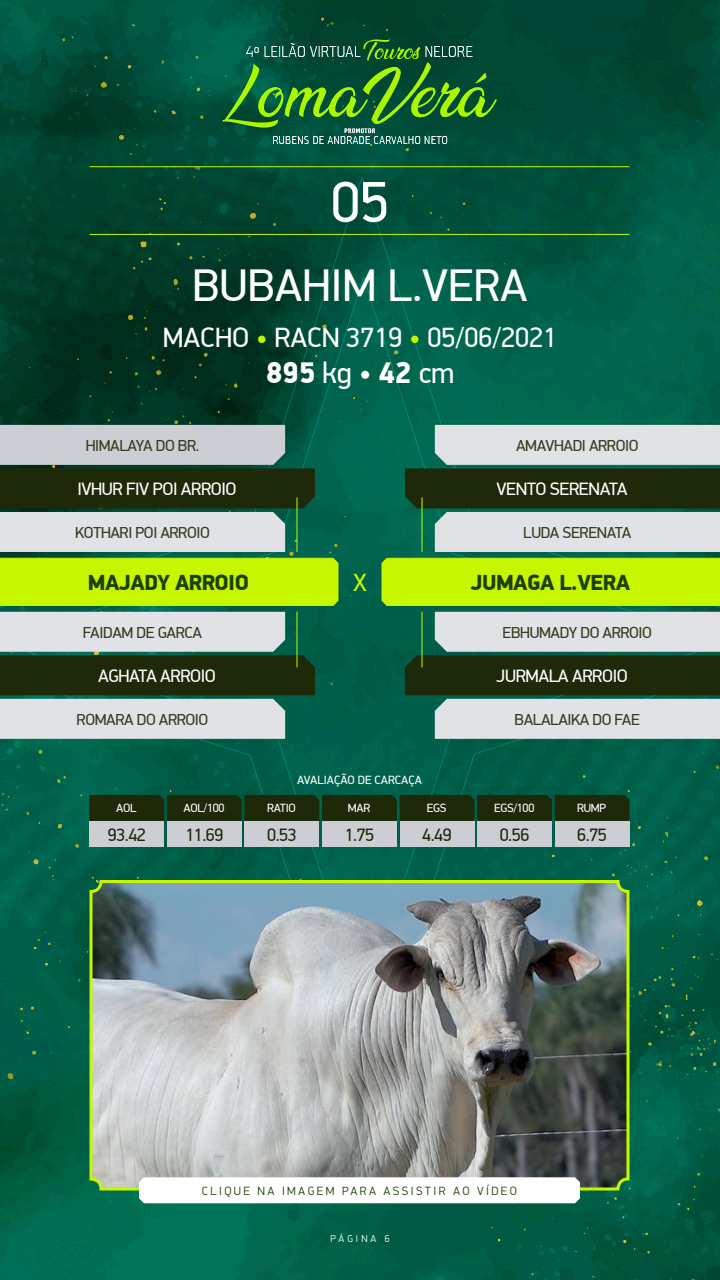
<style>
.page{position:relative;width:720px;height:1280px;background:#fff}
.page>*{position:absolute;margin:0;border:0;box-sizing:border-box;transform-origin:0 0}
.t1{font:58px "PF Din Display Pro";color:#fff}
.t2{font:46px "PF Din Display Pro";color:#fff}
.t3{font:900 30px "PF Din Display Pro";color:#fff}
.t4{font:28px "PF Din Display Pro";color:#fff}
.t5{font:25px "PF Din Display Pro";color:#c6f700}
.t6{font:900 22px "PF Din Display Pro";letter-spacing:-.025em;color:#1d4006}
.t7{font:18px "PF Din Display Pro";letter-spacing:-.025em;color:#fff}
.t8{font:18px "PF Din Display Pro";letter-spacing:-.025em;color:#1d2909}
.t9{font:16px "PF Din Display Pro";letter-spacing:-.025em;color:#343e22}
.t10{font:300 12px "PF Din Display Pro";letter-spacing:.2em;color:#1d4006}
.t11{font:12px "PF Din Display Pro";letter-spacing:-.025em;color:#fff}
.t12{font:12px "PF Din Display Pro";color:#fff}
.t13{font:300 10px "PF Din Display Pro";letter-spacing:.3em;color:#fff}
.s1{color:#c6f700}
.s2{font-weight:400}
</style>
<div class="page">
<img style="left:0;top:0;width:720px;height:1280px">
<img style="left:91px;top:882px;width:537px;height:307px">
<div style="left:90px;top:880px;width:540px;height:310px;border:3px solid #c6f700;border-radius:10px"></div>
<svg style="left:139px;top:1177px;width:441px;height:26px"></svg>
<div style="left:90px;top:795px;width:539px;height:26px;background:#1d2909"></div>
<div style="left:90px;top:821px;width:74px;height:26px;background:#cdced3"></div>
<div style="left:400px;top:821px;width:74px;height:26px;background:#cdced3"></div>
<div style="left:245px;top:821px;width:74px;height:26px;background:#cdced3"></div>
<div style="left:555px;top:821px;width:75px;height:26px;background:#cdced3"></div>
<div style="left:167px;top:821px;width:75px;height:26px;background:#cdced3"></div>
<div style="left:477px;top:821px;width:75px;height:26px;background:#cdced3"></div>
<div style="left:322px;top:821px;width:75px;height:26px;background:#cdced3"></div>
<svg style="left:0;top:612px;width:315px;height:127px;background:#89988e"></svg>
<svg style="left:405px;top:612px;width:315px;height:127px;background:#87978c"></svg>
<svg style="left:0;top:425px;width:339px;height:181px;background:#89a85e"></svg>
<svg style="left:381px;top:425px;width:339px;height:181px;background:#8dae63"></svg>
<hr style="left:296px;top:612px;width:2px;height:55px;background:#c6f700">
<hr style="left:296px;top:497px;width:2px;height:55px;background:#c6f700">
<hr style="left:422px;top:612px;width:1px;height:55px;background:#c6f700">
<hr style="left:422px;top:497px;width:1px;height:55px;background:#c6f700">
<hr style="left:90px;top:234px;width:540px;height:1px;background:#c6f700">
<hr style="left:90px;top:166px;width:540px;height:1px;background:#c6f700">
<p class="t1" style="left:331px;top:168px;width:59px">05</p>
<p class="t2" style="left:192px;top:258px;width:337px">BUBAHIM L.VERA</p>
<p class="t4" style="left:163px;top:321px;width:396px">MACHO <span class="s1">•</span> RACN 3719 <span class="s1">•</span> 05/06/2021</p>
<p class="t3" style="left:266px;top:355px;width:190px">895 <span class="s2">kg •</span> 42 <span class="s2">cm</span></p>
<p class="t9" style="left:86px;top:436px;width:115px">HIMALAYA DO BR.</p>
<p class="t9" style="left:516px;top:436px;width:124px">AMAVHADI ARROIO</p>
<p class="t7" style="left:77px;top:478px;width:161px">IVHUR FIV POI ARROIO</p>
<p class="t7" style="left:496px;top:478px;width:133px">VENTO SERENATA</p>
<p class="t9" style="left:75px;top:523px;width:136px">KOTHARI POI ARROIO</p>
<p class="t9" style="left:523px;top:523px;width:110px">LUDA SERENATA</p>
<p class="t6" style="left:88px;top:569px;width:163px">MAJADY ARROIO</p>
<p class="t5" style="left:353px;top:568px;width:15px">X</p>
<p class="t6" style="left:471px;top:569px;width:161px">JUMAGA L.VERA</p>
<p class="t9" style="left:83px;top:623px;width:121px">FAIDAM DE GARCA</p>
<p class="t9" style="left:503px;top:623px;width:151px">EBHUMADY DO ARROIO</p>
<p class="t7" style="left:98px;top:665px;width:119px">AGHATA ARROIO</p>
<p class="t7" style="left:496px;top:665px;width:133px">JURMALA ARROIO</p>
<p class="t9" style="left:77px;top:710px;width:133px">ROMARA DO ARROIO</p>
<p class="t9" style="left:515px;top:710px;width:127px">BALALAIKA DO FAE</p>
<p class="t12" style="left:297px;top:772px;width:126px">AVALIAÇÃO DE CARCAÇA</p>
<p class="t11" style="left:116px;top:801px;width:22px">AOL</p>
<p class="t11" style="left:184px;top:801px;width:42px">AOL/100</p>
<p class="t11" style="left:267px;top:801px;width:30px">RATIO</p>
<p class="t11" style="left:348px;top:801px;width:24px">MAR</p>
<p class="t11" style="left:427px;top:801px;width:21px">EGS</p>
<p class="t11" style="left:494px;top:801px;width:42px">EGS/100</p>
<p class="t11" style="left:577px;top:801px;width:30px">RUMP</p>
<p class="t8" style="left:108px;top:824px;width:40px">93.42</p>
<p class="t8" style="left:185px;top:824px;width:40px">11.69</p>
<p class="t8" style="left:267px;top:824px;width:31px">0.53</p>
<p class="t8" style="left:345px;top:824px;width:31px">1.75</p>
<p class="t8" style="left:422px;top:824px;width:31px">4.49</p>
<p class="t8" style="left:500px;top:824px;width:31px">0.56</p>
<p class="t8" style="left:577px;top:824px;width:31px">6.75</p>
<p class="t10" style="left:202px;top:1184px;width:317px">CLIQUE NA IMAGEM PARA ASSISTIR AO VÍDEO</p>
<p class="t13" style="left:330px;top:1232px;width:61px">PÁGINA 6</p>
</div>
